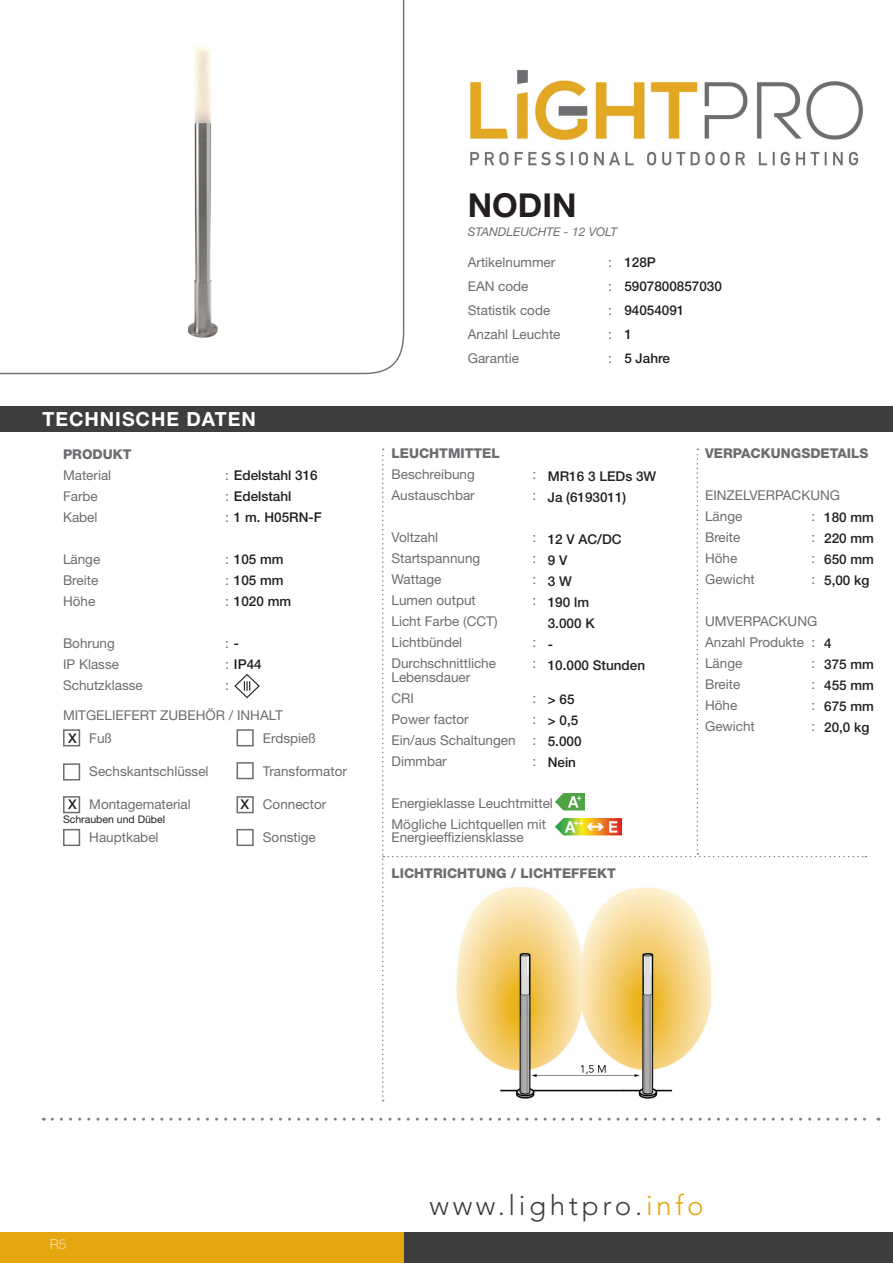
<style>
.page{position:relative;width:893px;height:1263px;background:#fff}
.page>*{position:absolute;margin:0;border:0;box-sizing:border-box;transform-origin:0 0}
.t1{font:700 33px "Helvetica Neue LT Std";color:#231f20}
.t2{font:300 27.9px "Avenir LT Std";letter-spacing:.13em;color:#3e3e3f}
.t3{font:700 19.5px "Helvetica Neue LT Std";letter-spacing:.05em;color:#fff}
.t4{font:13.5px "Helvetica Neue LT Std";color:#6c6d70}
.t5{font:500 13.5px "Helvetica Neue LT Std";color:#231f20}
.t6{font:800 13.5px "Helvetica Neue LT Std";color:#6c6d70}
.t7{font:100 13.5px "Helvetica Neue LT Std";color:#fff}
.t8{font:italic 12px "Helvetica Neue LT Std";color:#6c6d70}
.t9{font:10.5px "Helvetica Neue LT Std";color:#231f20}
.s1{font-weight:400;color:#6c6d70}
.s2{font-weight:500;color:#231f20}
.s3{color:#e5a710}
</style>
<div class="page">
<svg style="left:0;top:0;width:405px;height:375px"></svg>
<div style="left:0;top:406px;width:893px;height:26px;background:#3e3e3f"></div>
<svg style="left:52px;top:1118px;width:827px;height:3px"></svg>
<div style="left:404px;top:1232px;width:489px;height:31px;background:#3e3e3f"></div>
<div style="left:0;top:1232px;width:404px;height:31px;background:#e5a710"></div>
<svg style="left:382px;top:449px;width:484px;height:652px"></svg>
<div style="left:63px;top:729px;width:17px;height:17px;border:2px solid #6c6d70"></div>
<div style="left:63px;top:763px;width:17px;height:17px;border:2px solid #6c6d70"></div>
<div style="left:63px;top:796px;width:17px;height:17px;border:2px solid #6c6d70"></div>
<div style="left:237px;top:729px;width:17px;height:17px;border:2px solid #6c6d70"></div>
<div style="left:237px;top:762px;width:17px;height:17px;border:2px solid #6c6d70"></div>
<div style="left:237px;top:796px;width:17px;height:17px;border:2px solid #6c6d70"></div>
<div style="left:237px;top:829px;width:17px;height:17px;border:2px solid #6c6d70"></div>
<div style="left:63px;top:829px;width:17px;height:17px;border:2px solid #6c6d70"></div>
<img style="left:403px;top:887px;width:454px;height:212px">
<img style="left:234px;top:674px;width:25px;height:24px">
<img style="left:165px;top:36px;width:75px;height:315px">
<img style="left:470px;top:70px;width:393px;height:96px">
<img style="left:555px;top:793px;width:30px;height:17px">
<img style="left:555px;top:819px;width:66px;height:17px">
<p class="t3" style="left:43px;top:407px;width:215px">TECHNISCHE DATEN</p>
<p class="t6" style="left:63px;top:446px;width:70px">PRODUKT</p>
<p class="t4" style="left:63px;top:467px;width:50px">Material</p>
<p class="t5" style="left:225px;top:467px;width:94px"><span class="s1">:</span> Edelstahl 316</p>
<p class="t4" style="left:63px;top:488px;width:36px">Farbe</p>
<p class="t5" style="left:225px;top:488px;width:68px"><span class="s1">:</span> Edelstahl</p>
<p class="t4" style="left:63px;top:509px;width:36px">Kabel</p>
<p class="t5" style="left:225px;top:509px;width:98px"><span class="s1">:</span> 1 m. H05RN-F</p>
<p class="t4" style="left:63px;top:551px;width:39px">Länge</p>
<p class="t5" style="left:225px;top:551px;width:60px"><span class="s1">:</span> 105 mm</p>
<p class="t4" style="left:63px;top:572px;width:37px">Breite</p>
<p class="t5" style="left:225px;top:572px;width:60px"><span class="s1">:</span> 105 mm</p>
<p class="t4" style="left:63px;top:593px;width:34px">Höhe</p>
<p class="t5" style="left:225px;top:593px;width:68px"><span class="s1">:</span> 1020 mm</p>
<p class="t4" style="left:63px;top:635px;width:53px">Bohrung</p>
<p class="t4" style="left:225px;top:635px;width:16px">: <span class="s2">-</span></p>
<p class="t4" style="left:63px;top:656px;width:57px">IP Klasse</p>
<p class="t5" style="left:225px;top:656px;width:38px"><span class="s1">:</span> IP44</p>
<p class="t4" style="left:63px;top:677px;width:81px">Schutzklasse</p>
<p class="t4" style="left:225px;top:677px;width:5px">:</p>
<p class="t4" style="left:63px;top:707px;width:221px">MITGELIEFERT ZUBEHÖR / INHALT</p>
<p class="t4" style="left:89px;top:730px;width:24px">Fuß</p>
<p class="t4" style="left:89px;top:763px;width:121px">Sechskantschlüssel</p>
<p class="t4" style="left:89px;top:796px;width:103px">Montagematerial</p>
<p class="t4" style="left:89px;top:829px;width:71px">Hauptkabel</p>
<p class="t5" style="left:68px;top:730px;width:10px">X</p>
<p class="t5" style="left:68px;top:796px;width:10px">X</p>
<p class="t9" style="left:63px;top:813px;width:104px">Schrauben und Dübel</p>
<p class="t5" style="left:241px;top:796px;width:10px">X</p>
<p class="t4" style="left:263px;top:730px;width:55px">Erdspieß</p>
<p class="t4" style="left:263px;top:763px;width:86px">Transformator</p>
<p class="t4" style="left:263px;top:796px;width:65px">Connector</p>
<p class="t4" style="left:263px;top:829px;width:55px">Sonstige</p>
<p class="t1" style="left:468px;top:185px;width:110px">NODIN</p>
<p class="t8" style="left:468px;top:225px;width:151px">STANDLEUCHTE - 12 VOLT</p>
<p class="t4" style="left:468px;top:254px;width:89px">Artikelnummer</p>
<p class="t4" style="left:608px;top:254px;width:5px">:</p>
<p class="t4" style="left:468px;top:278px;width:62px">EAN code</p>
<p class="t4" style="left:608px;top:278px;width:5px">:</p>
<p class="t4" style="left:468px;top:302px;width:84px">Statistik code</p>
<p class="t4" style="left:608px;top:302px;width:5px">:</p>
<p class="t4" style="left:468px;top:326px;width:94px">Anzahl Leuchte</p>
<p class="t4" style="left:608px;top:326px;width:5px">:</p>
<p class="t4" style="left:468px;top:350px;width:53px">Garantie</p>
<p class="t4" style="left:608px;top:350px;width:5px">:</p>
<p class="t5" style="left:624px;top:254px;width:33px">128P</p>
<p class="t5" style="left:624px;top:278px;width:99px">5907800857030</p>
<p class="t5" style="left:624px;top:302px;width:62px">94054091</p>
<p class="t5" style="left:624px;top:326px;width:9px">1</p>
<p class="t5" style="left:624px;top:350px;width:47px">5 Jahre</p>
<p class="t6" style="left:391px;top:445px;width:110px">LEUCHTMITTEL</p>
<p class="t4" style="left:391px;top:466px;width:85px">Beschreibung</p>
<p class="t4" style="left:532px;top:466px;width:5px">:</p>
<p class="t4" style="left:391px;top:487px;width:85px">Austauschbar</p>
<p class="t4" style="left:532px;top:487px;width:5px">:</p>
<p class="t4" style="left:391px;top:529px;width:48px">Voltzahl</p>
<p class="t4" style="left:532px;top:529px;width:5px">:</p>
<p class="t4" style="left:391px;top:550px;width:90px">Startspannung</p>
<p class="t4" style="left:532px;top:550px;width:5px">:</p>
<p class="t4" style="left:391px;top:571px;width:52px">Wattage</p>
<p class="t4" style="left:532px;top:571px;width:5px">:</p>
<p class="t4" style="left:391px;top:592px;width:86px">Lumen output</p>
<p class="t4" style="left:532px;top:592px;width:5px">:</p>
<p class="t4" style="left:391px;top:613px;width:108px">Licht Farbe (CCT)</p>
<p class="t4" style="left:391px;top:634px;width:72px">Lichtbündel</p>
<p class="t4" style="left:532px;top:634px;width:5px">:</p>
<p class="t4" style="left:391px;top:655px;width:106px">Durchschnittliche</p>
<p class="t4" style="left:532px;top:655px;width:5px">:</p>
<p class="t4" style="left:391px;top:669px;width:80px">Lebensdauer</p>
<p class="t4" style="left:391px;top:690px;width:24px">CRI</p>
<p class="t4" style="left:532px;top:690px;width:5px">:</p>
<p class="t4" style="left:391px;top:711px;width:79px">Power factor</p>
<p class="t4" style="left:532px;top:711px;width:5px">:</p>
<p class="t4" style="left:391px;top:732px;width:126px">Ein/aus Schaltungen</p>
<p class="t4" style="left:532px;top:732px;width:5px">:</p>
<p class="t4" style="left:391px;top:753px;width:57px">Dimmbar</p>
<p class="t4" style="left:532px;top:753px;width:5px">:</p>
<p class="t4" style="left:391px;top:795px;width:163px">Energieklasse Leuchtmittel</p>
<p class="t4" style="left:391px;top:816px;width:156px">Mögliche Lichtquellen mit</p>
<p class="t4" style="left:391px;top:829px;width:134px">Energieeffiziensklasse</p>
<p class="t5" style="left:548px;top:468px;width:110px">MR16 3 LEDs 3W</p>
<p class="t5" style="left:548px;top:489px;width:80px">Ja (6193011)</p>
<p class="t5" style="left:548px;top:531px;width:75px">12 V AC/DC</p>
<p class="t5" style="left:548px;top:552px;width:21px">9 V</p>
<p class="t5" style="left:548px;top:573px;width:26px">3 W</p>
<p class="t5" style="left:548px;top:594px;width:43px">190 lm</p>
<p class="t5" style="left:548px;top:615px;width:48px">3.000 K</p>
<p class="t5" style="left:548px;top:636px;width:7px">-</p>
<p class="t5" style="left:548px;top:657px;width:99px">10.000 Stunden</p>
<p class="t5" style="left:548px;top:692px;width:28px">&gt; 65</p>
<p class="t5" style="left:548px;top:713px;width:32px">&gt; 0,5</p>
<p class="t5" style="left:548px;top:734px;width:35px">5.000</p>
<p class="t5" style="left:548px;top:754px;width:30px">Nein</p>
<p class="t6" style="left:391px;top:865px;width:226px">LICHTRICHTUNG / LICHTEFFEKT</p>
<p class="t6" style="left:705px;top:445px;width:165px">VERPACKUNGSDETAILS</p>
<p class="t4" style="left:705px;top:487px;width:136px">EINZELVERPACKUNG</p>
<p class="t4" style="left:705px;top:508px;width:39px">Länge</p>
<p class="t4" style="left:811px;top:508px;width:5px">:</p>
<p class="t4" style="left:705px;top:529px;width:37px">Breite</p>
<p class="t4" style="left:811px;top:529px;width:5px">:</p>
<p class="t4" style="left:705px;top:550px;width:34px">Höhe</p>
<p class="t4" style="left:811px;top:550px;width:5px">:</p>
<p class="t4" style="left:705px;top:571px;width:51px">Gewicht</p>
<p class="t4" style="left:811px;top:571px;width:5px">:</p>
<p class="t4" style="left:705px;top:613px;width:114px">UMVERPACKUNG</p>
<p class="t4" style="left:705px;top:634px;width:112px">Anzahl Produkte :</p>
<p class="t4" style="left:705px;top:655px;width:39px">Länge</p>
<p class="t4" style="left:811px;top:655px;width:5px">:</p>
<p class="t4" style="left:705px;top:676px;width:37px">Breite</p>
<p class="t4" style="left:811px;top:676px;width:5px">:</p>
<p class="t4" style="left:705px;top:697px;width:34px">Höhe</p>
<p class="t4" style="left:811px;top:697px;width:5px">:</p>
<p class="t4" style="left:705px;top:718px;width:51px">Gewicht</p>
<p class="t4" style="left:811px;top:718px;width:5px">:</p>
<p class="t5" style="left:824px;top:509px;width:51px">180 mm</p>
<p class="t5" style="left:824px;top:530px;width:51px">220 mm</p>
<p class="t5" style="left:824px;top:551px;width:51px">650 mm</p>
<p class="t5" style="left:824px;top:572px;width:47px">5,00 kg</p>
<p class="t5" style="left:824px;top:635px;width:9px">4</p>
<p class="t5" style="left:824px;top:656px;width:51px">375 mm</p>
<p class="t5" style="left:824px;top:677px;width:51px">455 mm</p>
<p class="t5" style="left:824px;top:698px;width:51px">675 mm</p>
<p class="t5" style="left:824px;top:719px;width:47px">20,0 kg</p>
<p class="t7" style="left:50px;top:1237px;width:18px">R5</p>
<p class="t2" style="left:429px;top:1189px;width:276px">www.lightpro.<span class="s3">info</span></p>
</div>
